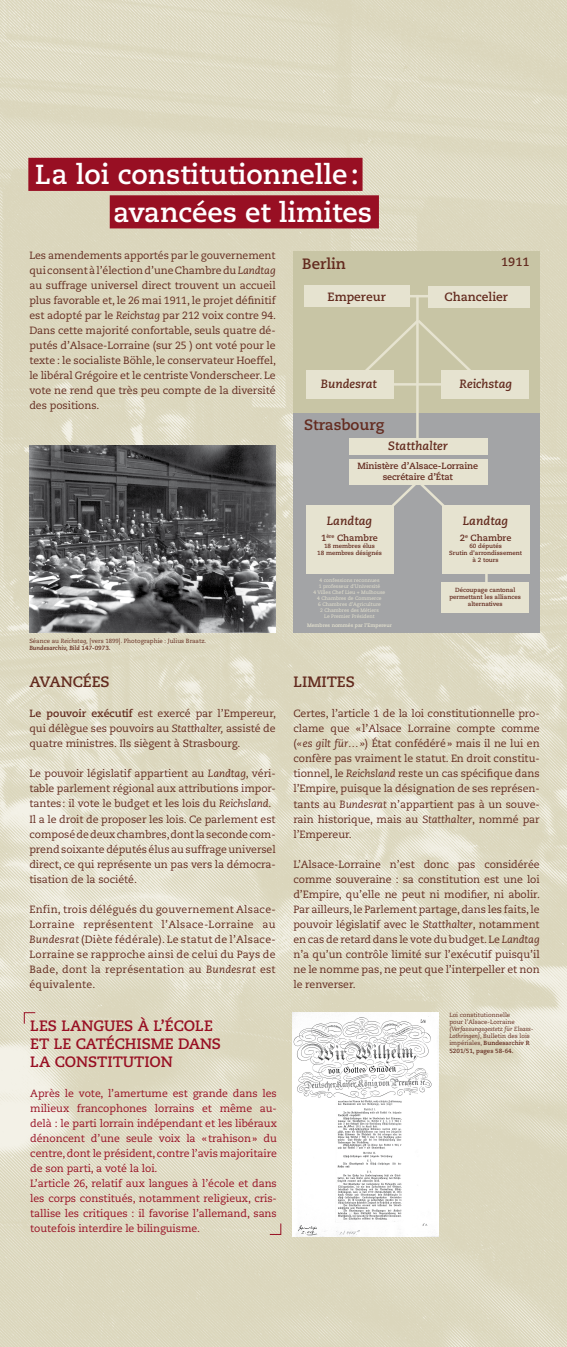
<style>
.page{position:relative;width:567px;height:1347px;background:#fff}
.page>*{position:absolute;margin:0;border:0;box-sizing:border-box;transform-origin:0 0}
.t1{font:700 27.5px/37.5px "Caecilia";color:#fff}
.t2{font:700 15px/18px "Caecilia";letter-spacing:-.005em;color:#980f23}
.t3{font:700 15px "Caecilia";letter-spacing:-.005em;color:#632b1f}
.t4{font:italic 700 12px "Caecilia";color:#632b1f}
.t5{font:700 12px "Caecilia";color:#632b1f}
.t6{font:10.5px/15px "Caecilia";letter-spacing:-.005em;color:#632b1f;text-align:justify}
.t7{font:10.5px/15px "Caecilia";letter-spacing:-.005em;color:#980f23}
.t8{font:700 9px/10.8px "Caecilia";letter-spacing:-.01em;color:#632b1f;text-align:center}
.t9{font:6px/7.2px "Caecilia";color:#632b1f}
.t10{font:700 6px/7.2px "Caecilia";color:#632b1f;text-align:center}
.t11{font:italic 6px/7.2px "Caecilia";color:#632b1f}
.t12{font:5px/6px "Caecilia";color:#e6e3d0;text-align:center}
.t13{font:700 5px "Caecilia";color:#e6e3d0}
.s1{font-style:italic}
.s2{font-weight:700;font-style:italic}
.s3{font-weight:700}
.s4{font-style:normal}
.s5{font-weight:700;font-style:normal}
</style>
<div class="page">
<img style="left:0;top:0;width:567px;height:1346px">
<div style="left:28px;top:158px;width:335px;height:33px;background:#980f23"></div>
<div style="left:110px;top:195px;width:269px;height:33px;background:#980f23"></div>
<img style="left:29px;top:445px;width:247px;height:187px">
<svg style="left:23px;top:1011px;width:13px;height:13px"></svg>
<svg style="left:269px;top:1222px;width:13px;height:13px"></svg>
<div style="left:293px;top:251px;width:247px;height:163px;background:#c8c5a5"></div>
<div style="left:293px;top:414px;width:247px;height:219px;background:#a3a4a6"></div>
<div style="left:349px;top:438px;width:138px;height:17px;background:#e6e3d0"></div>
<div style="left:349px;top:459px;width:138px;height:26px;background:#e6e3d0"></div>
<div style="left:306px;top:370px;width:87px;height:28px;background:#e6e3d0"></div>
<div style="left:306px;top:505px;width:87px;height:68px;background:#e6e3d0"></div>
<div style="left:442px;top:505px;width:87px;height:68px;background:#e6e3d0"></div>
<div style="left:442px;top:582px;width:87px;height:31px;background:#e6e3d0"></div>
<div style="left:442px;top:370px;width:87px;height:28px;background:#e6e3d0"></div>
<hr style="left:393px;top:383px;width:49px;height:2px;background:#e6e3d0">
<hr style="left:393px;top:295px;width:48px;height:2px;background:#e6e3d0">
<svg style="left:365px;top:320px;width:106px;height:59px"></svg>
<svg style="left:392px;top:485px;width:52px;height:55px"></svg>
<hr style="left:416px;top:295px;width:3px;height:157px;background:#e6e3d0">
<svg style="left:485px;top:573px;width:3px;height:9px"></svg>
<div style="left:304px;top:285px;width:105px;height:22px;background:#e6e3d0"></div>
<div style="left:428px;top:286px;width:101px;height:22px;background:#e6e3d0"></div>
<img style="left:292px;top:1012px;width:146px;height:224px">
<h1 class="t1" style="left:113px;top:156px;width:260px;text-indent:-78px">La loi constitutionnelle: avancées et limites</h1>
<p class="t6" style="left:29px;top:248px;width:248px">Les amendements apportés par le gouvernement qui consent à l’élection d’une Chambre du <span class="s1">Landtag </span>au suffrage universel direct trouvent un accueil plus favorable et, le 26 mai 1911, le projet définitif est adopté par le <span class="s1">Reichstag</span> par 212 voix contre 94.<br>Dans cette majorité confortable, seuls quatre dé&shy;putés d’Alsace-Lorraine (sur 25 ) ont voté pour le texte : le socialiste Böhle, le conservateur Hoeffel, le libéral Grégoire et le centriste Vonderscheer. Le vote ne rend que très peu compte de la diversité des positions.</p>
<h2 class="t3" style="left:302px;top:255px;width:45px">Berlin</h2>
<p class="t5" style="left:501px;top:255px;width:30px">1911</p>
<p class="t5" style="left:328px;top:290px;width:60px">Empereur</p>
<p class="t5" style="left:445px;top:290px;width:65px">Chancelier</p>
<p class="t4" style="left:321px;top:376px;width:58px">Bundesrat</p>
<p class="t4" style="left:460px;top:376px;width:54px">Reichstag</p>
<h2 class="t3" style="left:304px;top:416px;width:82px">Strasbourg</h2>
<p class="t4" style="left:388px;top:439px;width:61px">Statthalter</p>
<p class="t8" style="left:357px;top:461px;width:122px">Ministère d’Alsace-Lorraine secrétaire d’État</p>
<p class="t9" style="left:29px;top:637px;width:178px">Séance au <span class="s1">Reichstag,</span> [vers 1899]. Photographie : Julius Braatz.<br><span class="s2">Bundesarchiv, Bild</span> <span class="s3">147-0973.</span></p>
<h2 class="t3" style="left:29px;top:673px;width:82px">avancées</h2>
<p class="t6" style="left:29px;top:706px;width:248px"><span class="s3">Le pouvoir exécutif</span> est exercé par l’Empereur, qui délègue ses pouvoirs au <span class="s1">Statthalter,</span> assisté de quatre ministres. Ils siègent à Strasbourg.</p>
<p class="t6" style="left:29px;top:766px;width:248px;text-align:left">Le pouvoir législatif appartient au <span class="s1">Landtag</span>, véri&shy;table parlement régional aux attributions impor&shy;tantes: il vote le budget et les lois du <span class="s1">Reichsland</span>.<br>Il a le droit de proposer les lois. Ce parlement est composé de deux chambres, dont la seconde com&shy;prend soixante députés élus au suffrage universel direct, ce qui représente un pas vers la démocra&shy;tisation de la société.</p>
<p class="t6" style="left:29px;top:901px;width:248px">Enfin, trois délégués du gouvernement Alsace-Lorraine représentent l’Alsace-Lorraine au <span class="s1">Bundesrat</span> (Diète fédérale). Le statut de l’Alsace-Lorraine se rapproche ainsi de celui du Pays de Bade, dont la représentation au <span class="s1">Bundesrat</span> est équivalente.</p>
<h2 class="t2" style="left:30px;top:1016px;width:192px">Les langues à l’école et le catéchisme dans la Constitution</h2>
<p class="t7" style="left:30px;top:1085px;width:248px">Après le vote, l’amertume est grande dans les milieux francophones lorrains et même au&shy;delà : le parti lorrain indépendant et les libéraux dénoncent d’une seule voix la «trahison» du centre, dont le président, contre l’avis majoritaire de son parti, a voté la loi.<br>L’article 26, relatif aux langues à l’école et dans les corps constitués, notamment religieux, cris&shy;tallise les critiques : il favorise l’allemand, sans toutefois interdire le bilinguisme.</p>
<p class="t4" style="left:327px;top:513px;width:47px">Landtag</p>
<p class="t8" style="left:321px;top:532px;width:58px">1<sup>ère</sup> Chambre</p>
<p class="t10" style="left:317px;top:542px;width:66px">18 membres élus<br>18 membres désignés</p>
<p class="t12" style="left:314px;top:577px;width:73px">4 confessions reconnues<br>1 professeur d’Université<br>4 Villes Chef Lieu + Mulhouse<br>4 Chambres de Commerce<br>6 Chambres d’Agriculture<br>2 Chambres des Métiers<br>Le Premier Président</p>
<p class="t13" style="left:307px;top:622px;width:86px">Membres nommés par l’Empereur</p>
<p class="t4" style="left:463px;top:513px;width:47px">Landtag</p>
<p class="t8" style="left:460px;top:532px;width:53px">2<sup>e</sup> Chambre</p>
<p class="t10" style="left:449px;top:542px;width:74px">60 députés<br>Srutin d’arrondissement à 2 tours</p>
<p class="t10" style="left:449px;top:586px;width:73px">Découpage cantonal permettant les alliances alternatives</p>
<h2 class="t3" style="left:293px;top:673px;width:63px">Limites</h2>
<p class="t6" style="left:293px;top:706px;width:248px">Certes, l’article 1 de la loi constitutionnelle pro&shy;clame que «l’Alsace Lorraine compte comme (<span class="s1">«es gilt für…»</span>) État confédéré» mais il ne lui en confère pas vraiment le statut. En droit constitu&shy;tionnel, le <span class="s1">Reichsland</span> reste un cas spécifique dans l’Empire, puisque la désignation de ses représen&shy;tants au <span class="s1">Bundesrat</span> n’appartient pas à un souve&shy;rain historique, mais au <span class="s1">Statthalter</span>, nommé par l’Empereur.</p>
<p class="t6" style="left:293px;top:856px;width:248px">L’Alsace-Lorraine n’est donc pas considérée comme souveraine : sa constitution est une loi d’Empire, qu’elle ne peut ni modifier, ni abolir.<br>Par ailleurs, le Parlement partage, dans les faits, le pouvoir législatif avec le <span class="s1">Statthalter</span>, notamment en cas de retard dans le vote du budget. Le <span class="s1">Landtag </span>n’a qu’un contrôle limité sur l’exécutif puisqu’il ne le nomme pas, ne peut que l’interpeller et non le renverser.</p>
<p class="t9" style="left:449px;top:1011px;width:67px">Loi constitutionnelle pour l’Alsace-Lorraine</p>
<p class="t11" style="left:449px;top:1025px;width:85px">(Verfassungsgestetz für Elsass-<br>Lothringen)<span class="s4">, Bulletin des lois impériales,</span> <span class="s5">Bundesarchiv R<br>5201/51, pages 58-64.</span></p>
</div>
